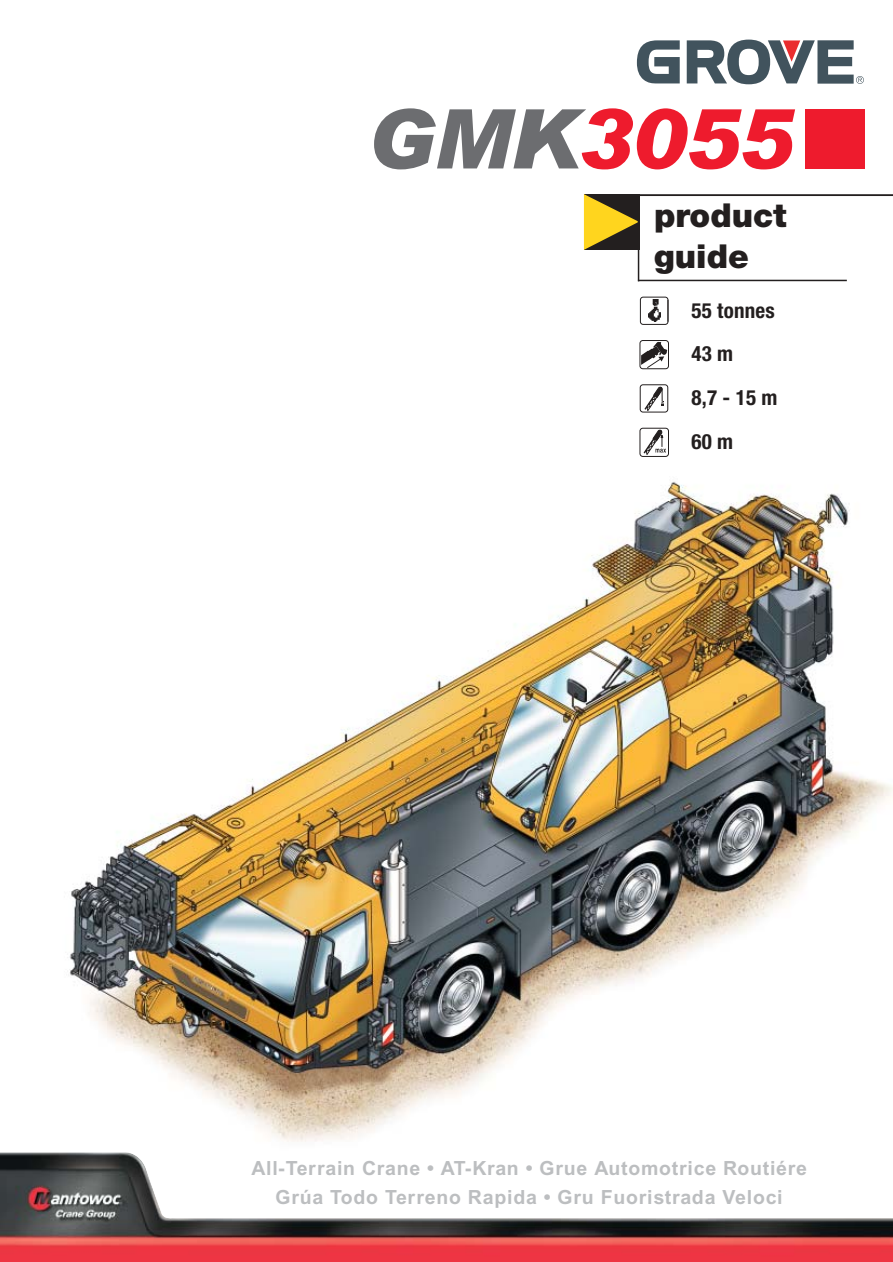
<style>
.page{position:relative;width:893px;height:1262px;background:#fff}
.page>*{position:absolute;margin:0;border:0;box-sizing:border-box;transform-origin:0 0}
.t1{font:italic 900 82.5px "Arial";letter-spacing:-.02em;color:#ee1b2d}
.t2{font:900 33px/40.5px "Helvetica Neue";color:#231f1f}
.t3{font:700 condensed 21px/43.8px "Helvetica Neue";letter-spacing:.01em;color:#231f1f}
.t4{font:700 19.5px/28.5px "Arial";letter-spacing:.04em;color:#bcbec0;text-align:center}
.s1{color:#6c6d70}
</style>
<div class="page">
<img style="left:69px;top:481px;width:823px;height:661px">
<svg style="left:637px;top:40px;width:42px;height:43px"></svg>
<svg style="left:686px;top:40px;width:177px;height:44px"></svg>
<div style="left:805px;top:109px;width:59px;height:59px;background:#ee1b2d"></div>
<img style="left:0;top:1152px;width:892px;height:109px">
<svg style="left:639px;top:297px;width:30px;height:26px"></svg>
<svg style="left:640px;top:297px;width:28px;height:28px"></svg>
<svg style="left:668px;top:341px;width:1px;height:27px"></svg>
<svg style="left:639px;top:340px;width:29px;height:29px"></svg>
<svg style="left:639px;top:386px;width:30px;height:27px"></svg>
<svg style="left:640px;top:384px;width:28px;height:28px"></svg>
<svg style="left:641px;top:279px;width:27px;height:133px"></svg>
<div style="left:639px;top:428px;width:30px;height:30px;background:#b6b5b5"></div>
<div style="left:639px;top:428px;width:29px;height:29px;background:#fff;border:1px solid #231f1f;border-radius:3px"></div>
<svg style="left:642px;top:429px;width:24px;height:26px"></svg>
<svg style="left:584px;top:194px;width:53px;height:56px;background:#947c1e"></svg>
<hr style="left:633px;top:194px;width:259px;height:2px;background:#231f1f">
<hr style="left:638px;top:280px;width:208px;height:1px;background:#231f1f">
<hr style="left:637px;top:195px;width:2px;height:86px;background:#231f1f">
<h1 class="t1" style="left:367px;top:110px;width:427px"><span class="s1">GMK</span>3055</h1>
<h2 class="t2" style="left:654px;top:198px;width:134px">product guide</h2>
<p class="t3" style="left:691px;top:290px;width:87px">55 tonnes<br>43 m<br>8,7 - 15 m<br>60 m</p>
<p class="t4" style="left:251px;top:1156px;width:557px">All-Terrain Crane • AT-Kran • Grue Automotrice Routiére<br>Grúa Todo Terreno Rapida • Gru Fuoristrada Veloci</p>
</div>
